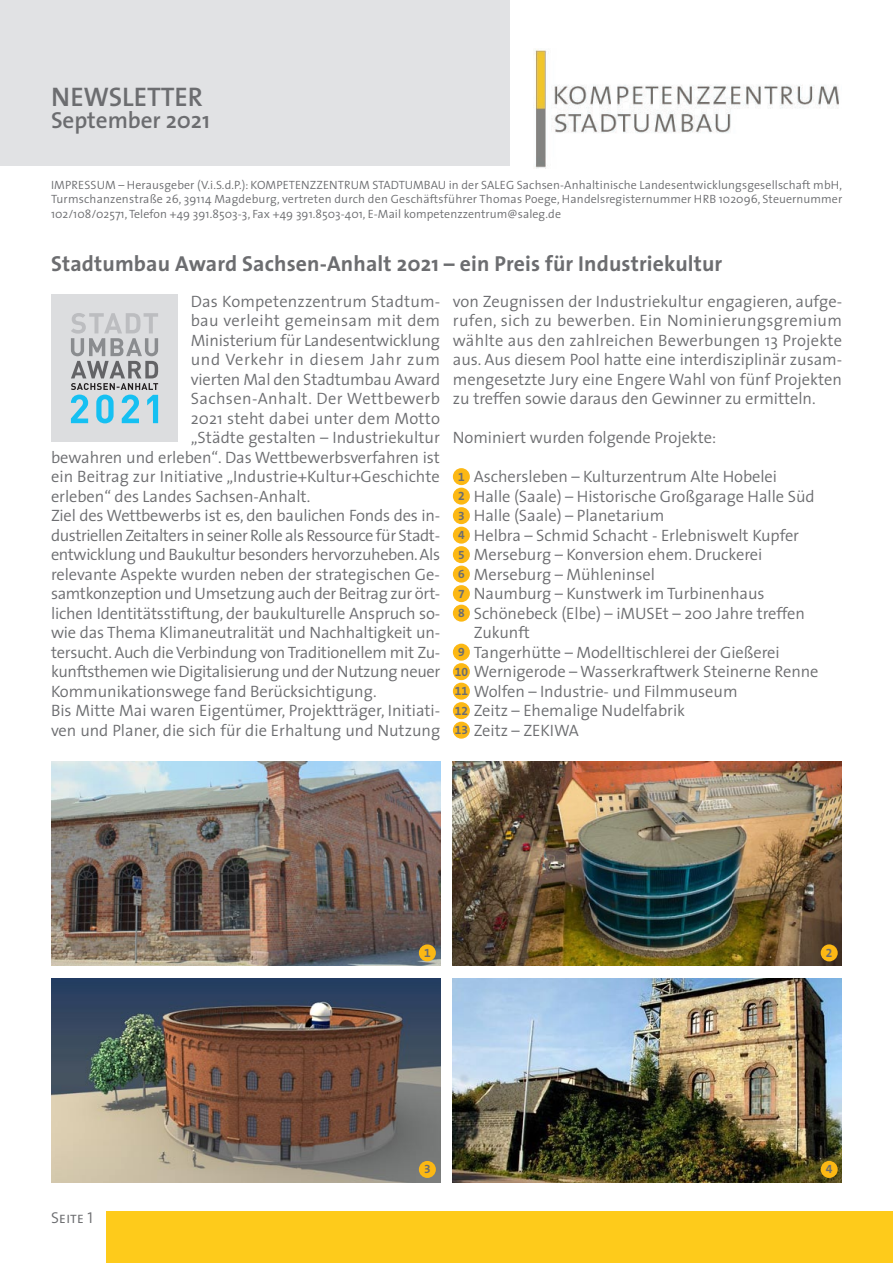
<style>
.page{position:relative;width:893px;height:1263px;background:#fff}
.page>*{position:absolute;margin:0;border:0;box-sizing:border-box;transform-origin:0 0}
.t1{font:600 27px "The Sans";letter-spacing:-.005em;color:#6c6d70}
.t2{font:600 23.25px "The Sans";letter-spacing:-.005em;color:#6c6d70}
.t3{font:700 21.75px "The Sans";letter-spacing:.005em;color:#6c6d70}
.t4{font:300 16.5px/19.5px "The Sans";letter-spacing:-.005em;color:#6c6d70;text-align:justify}
.t5{font:300 16.5px "The Sans";letter-spacing:-.025em;color:#6c6d70}
.t6{font:300 16.5px "The Sans";letter-spacing:.025em;color:#6c6d70}
.t7{font:300 16.5px "The Sans";letter-spacing:.02em;color:#6c6d70}
.t8{font:300 16.5px "The Sans";letter-spacing:.035em;color:#6c6d70}
.t9{font:15.75px "The Sans Semi Light Caps";letter-spacing:-.005em;color:#6c6d70}
.t10{font:300 12px/14.4px "The Sans";letter-spacing:.005em;color:#6c6d70;text-align:justify}
.t11{font:12px/19.5px "The Sans Bold Expert";letter-spacing:-.005em;color:#6c6d70}
</style>
<div class="page">
<img style="left:51px;top:762px;width:389px;height:204px">
<img style="left:51px;top:978px;width:389px;height:204px">
<img style="left:453px;top:762px;width:389px;height:204px">
<img style="left:453px;top:978px;width:389px;height:204px">
<img style="left:533px;top:49px;width:306px;height:119px">
<div style="left:0;top:0;width:510px;height:166px;background:#e1e2e4"></div>
<div style="left:106px;top:1212px;width:787px;height:51px;background:#fecb1b"></div>
<div style="left:453px;top:468px;width:17px;height:17px;background:#fcb814;border-radius:50%"></div>
<div style="left:453px;top:488px;width:17px;height:17px;background:#fcb814;border-radius:50%"></div>
<div style="left:453px;top:507px;width:17px;height:17px;background:#fcb814;border-radius:50%"></div>
<div style="left:453px;top:527px;width:17px;height:17px;background:#fcb814;border-radius:50%"></div>
<div style="left:453px;top:546px;width:17px;height:17px;background:#fcb814;border-radius:50%"></div>
<div style="left:453px;top:566px;width:17px;height:17px;background:#fcb814;border-radius:50%"></div>
<div style="left:453px;top:585px;width:17px;height:17px;background:#fcb814;border-radius:50%"></div>
<div style="left:453px;top:605px;width:17px;height:17px;background:#fcb814;border-radius:50%"></div>
<div style="left:453px;top:644px;width:17px;height:17px;background:#fcb814;border-radius:50%"></div>
<div style="left:453px;top:663px;width:17px;height:17px;background:#fcb814;border-radius:50%"></div>
<div style="left:453px;top:683px;width:17px;height:17px;background:#fcb814;border-radius:50%"></div>
<div style="left:419px;top:944px;width:17px;height:17px;background:#fcb814;border-radius:50%"></div>
<div style="left:821px;top:944px;width:17px;height:17px;background:#fcb814;border-radius:50%"></div>
<div style="left:419px;top:1161px;width:17px;height:17px;background:#fcb814;border-radius:50%"></div>
<div style="left:821px;top:1161px;width:17px;height:17px;background:#fcb814;border-radius:50%"></div>
<div style="left:51px;top:295px;width:127px;height:147px;background:#dcdddf"></div>
<svg style="left:71px;top:313px;width:87px;height:110px"></svg>
<div style="left:453px;top:702px;width:17px;height:17px;background:#fcb814;border-radius:50%"></div>
<div style="left:453px;top:722px;width:17px;height:17px;background:#fcb814;border-radius:50%"></div>
<h1 class="t1" style="left:51px;top:74px;width:153px">NEWSLETTER</h1>
<h2 class="t2" style="left:51px;top:101px;width:160px">September 2021</h2>
<p class="t10" style="left:51px;top:177px;width:793px">IMPRESSUM – Herausgeber (V.i.S.d.P.): KOMPETENZZENTRUM STADTUMBAU in der SALEG Sachsen-Anhaltinische Landesentwicklungsgesellschaft mbH, Turmschanzenstraße 26, 39114 Magdeburg, vertreten durch den Geschäftsführer Thomas Poege, Handelsregisternummer HRB 102096, Steuernummer 102/108/02571, Telefon +49 391.8503-3, Fax +49 391.8503-401, E-Mail kompetenzzentrum@saleg.de</p>
<h3 class="t3" style="left:51px;top:245px;width:673px">Stadtumbau Award Sachsen-Anhalt 2021 – ein Preis für Industriekultur</h3>
<p class="t4" style="left:453px;top:291px;width:391px">von Zeugnissen der Industriekultur engagieren, aufge&shy;rufen, sich zu bewerben. Ein Nominierungsgremium wählte aus den zahlreichen Bewerbungen 13 Projekte aus. Aus diesem Pool hatte eine interdisziplinär zusam&shy;mengesetzte Jury eine Engere Wahl von fünf Projekten zu treffen sowie daraus den Gewinner zu ermitteln.</p>
<p class="t4" style="left:453px;top:427px;width:265px">Nominiert wurden folgende Projekte:</p>
<p class="t4" style="left:474px;top:466px;width:346px;text-align:left">Aschersleben – Kulturzentrum Alte Hobelei<br>Halle (Saale) – Historische Großgarage Halle Süd Halle (Saale) – Planetarium<br>Helbra – Schmid Schacht - Erlebniswelt Kupfer Merseburg – Konversion ehem. Druckerei Merseburg – Mühleninsel<br>Naumburg – Kunstwerk im Turbinenhaus Schönebeck (Elbe) – iMUSEt – 200 Jahre treffen Zukunft<br>Tangerhütte – Modelltischlerei der Gießerei Wernigerode – Wasserkraftwerk Steinerne Renne Wolfen – Industrie- und Filmmuseum<br>Zeitz – Ehemalige Nudelfabrik<br>Zeitz – ZEKIWA</p>
<p class="t4" style="left:191px;top:291px;width:251px">Das Kompetenzzentrum Stadtum-</p>
<p class="t7" style="left:191px;top:307px;width:251px">bau verleiht gemeinsam mit dem</p>
<p class="t4" style="left:191px;top:330px;width:251px">Ministerium für Landesentwicklung</p>
<p class="t8" style="left:191px;top:346px;width:251px">und Verkehr in diesem Jahr zum</p>
<p class="t4" style="left:191px;top:369px;width:251px">vierten Mal den Stadtumbau Award</p>
<p class="t6" style="left:191px;top:385px;width:251px">Sachsen-Anhalt. Der Wettbewerb</p>
<p class="t4" style="left:191px;top:408px;width:251px">2021 steht dabei unter dem Motto</p>
<p class="t4" style="left:191px;top:427px;width:251px">„Städte gestalten – Industriekultur</p>
<p class="t4" style="left:51px;top:447px;width:390px">bewahren und erleben“. Das Wettbewerbsverfahren ist</p>
<p class="t4" style="left:51px;top:466px;width:390px">ein Beitrag zur Initiative „Industrie+Kultur+Geschichte</p>
<p class="t4" style="left:51px;top:486px;width:261px">erleben“ des Landes Sachsen-Anhalt.</p>
<p class="t4" style="left:51px;top:505px;width:391px">Ziel des Wettbewerbs ist es, den baulichen Fonds des in-</p>
<p class="t5" style="left:51px;top:521px;width:391px">dustriellen Zeitalters in seiner Rolle als Ressource für Stadt-</p>
<p class="t5" style="left:51px;top:541px;width:391px">entwicklung und Baukultur besonders hervorzuheben. Als</p>
<p class="t4" style="left:51px;top:564px;width:390px">relevante Aspekte wurden neben der strategischen Ge-</p>
<p class="t4" style="left:51px;top:583px;width:391px">samtkonzeption und Umsetzung auch der Beitrag zur ört-</p>
<p class="t4" style="left:51px;top:603px;width:391px">lichen Identitätsstiftung, der baukulturelle Anspruch so-</p>
<p class="t4" style="left:51px;top:622px;width:391px">wie das Thema Klimaneutralität und Nachhaltigkeit un-</p>
<p class="t4" style="left:51px;top:642px;width:391px">tersucht. Auch die Verbindung von Traditionellem mit Zu-</p>
<p class="t4" style="left:51px;top:661px;width:391px">kunftsthemen wie Digitalisierung und der Nutzung neuer</p>
<p class="t4" style="left:51px;top:681px;width:327px">Kommunikationswege fand Berücksichtigung.</p>
<p class="t4" style="left:51px;top:700px;width:391px">Bis Mitte Mai waren Eigentümer, Projektträger, Initiati-</p>
<p class="t4" style="left:51px;top:720px;width:391px">ven und Planer, die sich für die Erhaltung und Nutzung</p>
<p class="t11" style="left:458px;top:466px;width:8px;text-align:justify">1<br>2<br>3<br>4<br>5<br>6<br>7<br>8</p>
<p class="t11" style="left:455px;top:642px;width:15px">9<br>10<br>11</p>
<p class="t11" style="left:455px;top:700px;width:15px">12<br>13</p>
<p class="t11" style="left:424px;top:943px;width:8px">1</p>
<p class="t11" style="left:826px;top:943px;width:8px">2</p>
<p class="t9" style="left:51px;top:1205px;width:43px">Seite 1</p>
<p class="t11" style="left:424px;top:1159px;width:8px">3</p>
<p class="t11" style="left:826px;top:1159px;width:8px">4</p>
</div>
